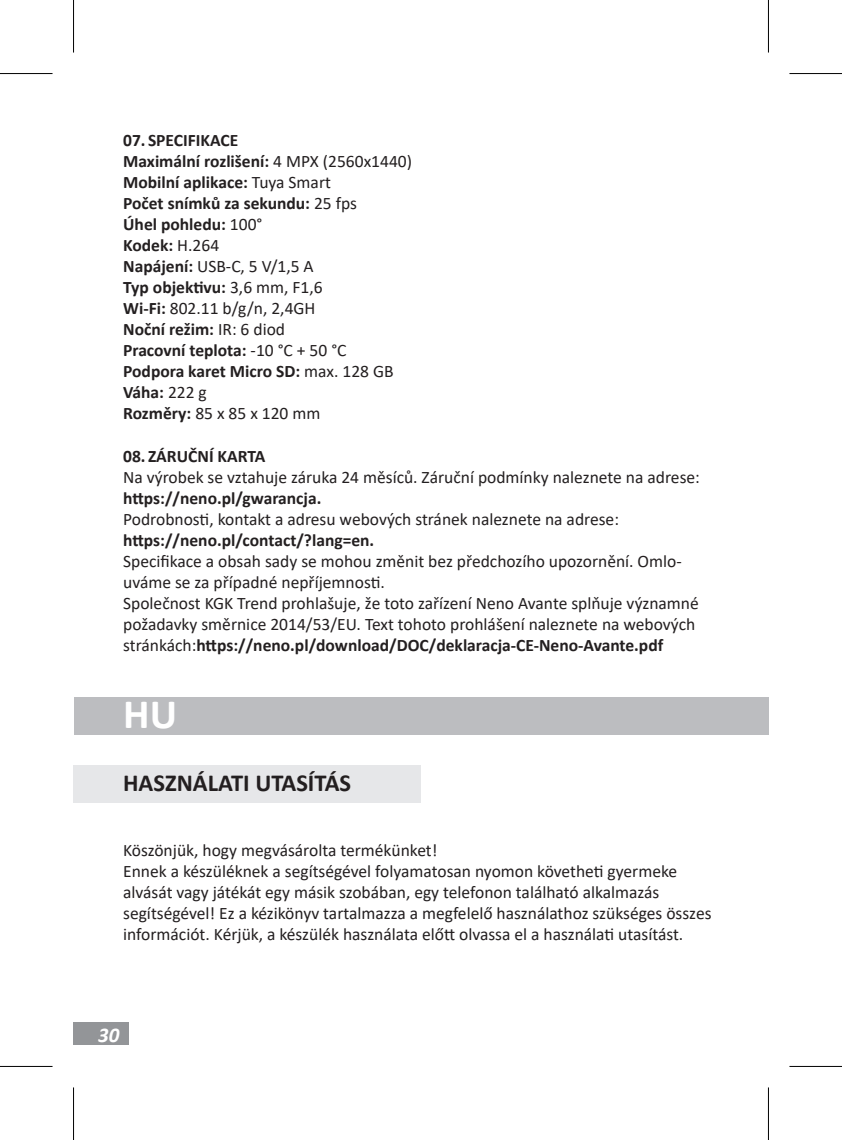
<style>
.page{position:relative;width:842px;height:1140px;background:#fff}
.page>*{position:absolute;margin:0;border:0;box-sizing:border-box;transform-origin:0 0}
.t1{font:700 42px "Calibri";color:#fff}
.JĘZYK_do_spisu_treści{font:700 24.5px "Calibri";color:#231f20}
.t2{font:italic 700 21px "Calibri";color:#fff}
.t3{font:17.5px/21px "Calibri";color:#231f20}
.t4{font:700 17.5px "Calibri";color:#231f20}
.s1{font-weight:400}
.s2{font-weight:700}
</style>
<div class="page">
<div style="left:74px;top:1021px;width:55px;height:23px;background:#939598"></div>
<div style="left:74px;top:765px;width:347px;height:38px;background:#e6e7e9"></div>
<div style="left:74px;top:696px;width:694px;height:38px;background:#bcbdc0"></div>
<div style="left:0;top:71px;width:52px;height:5px;background:#f8f8f8"></div>
<div style="left:789px;top:71px;width:52px;height:5px;background:#f8f8f8"></div>
<svg style="left:0;top:1066px;width:52px;height:1px"></svg>
<svg style="left:789px;top:1066px;width:52px;height:1px"></svg>
<hr style="left:0;top:73px;width:52px;height:1px;background:#000">
<hr style="left:789px;top:73px;width:52px;height:1px;background:#000">
<hr style="left:0;top:1065px;width:52px;height:1px;background:#000">
<hr style="left:789px;top:1065px;width:52px;height:1px;background:#000">
<hr style="left:73px;top:0;width:1px;height:53px;background:#000">
<hr style="left:73px;top:1087px;width:1px;height:52px;background:#000">
<hr style="left:767px;top:0;width:2px;height:53px;background:#000">
<hr style="left:767px;top:1087px;width:2px;height:52px;background:#000">
<p class="t4" style="left:123px;top:128px;width:117px">07. SPECIFIKACE</p>
<p class="t4" style="left:123px;top:149px;width:290px">Maximální rozlišení: <span class="s1">4 MPX (2560x1440)</span></p>
<p class="t4" style="left:123px;top:170px;width:209px">Mobilní aplikace: <span class="s1">Tuya Smart</span></p>
<p class="t4" style="left:123px;top:191px;width:235px">Počet snímků za sekundu: <span class="s1">25 fps</span></p>
<p class="t4" style="left:123px;top:212px;width:141px">Úhel pohledu: <span class="s1">100°</span></p>
<p class="t4" style="left:123px;top:233px;width:98px">Kodek: <span class="s1">H.264</span></p>
<p class="t3" style="left:123px;top:255px;width:192px"><span class="s2">Napájení:</span> USB-C, 5 V/1,5 A</p>
<p class="t4" style="left:123px;top:275px;width:201px">Typ objektivu: <span class="s1">3,6 mm, F1,6</span></p>
<p class="t3" style="left:123px;top:297px;width:194px"><span class="s2">Wi-Fi:</span> 802.11 b/g/n, 2,4GH</p>
<p class="t4" style="left:123px;top:317px;width:163px">Noční režim: <span class="s1">IR: 6 diod</span></p>
<p class="t4" style="left:123px;top:338px;width:225px">Pracovní teplota: <span class="s1">-10 °C + 50 °C</span></p>
<p class="t4" style="left:123px;top:359px;width:272px">Podpora karet Micro SD: <span class="s1">max. 128 GB</span></p>
<p class="t4" style="left:123px;top:380px;width:85px">Váha: <span class="s1">222 g</span></p>
<p class="t3" style="left:123px;top:402px;width:199px"><span class="s2">Rozměry:</span> 85 x 85 x 120 mm</p>
<p class="t4" style="left:123px;top:443px;width:144px">08. ZÁRUČNÍ KARTA</p>
<p class="t3" style="left:123px;top:465px;width:578px">Na výrobek se vztahuje záruka 24 měsíců. Záruční podmínky naleznete na adrese: <span class="s2">https://neno.pl/gwarancja.</span></p>
<p class="t3" style="left:123px;top:507px;width:497px">Podrobnosti, kontakt a adresu webových stránek naleznete na adrese:</p>
<p class="t4" style="left:123px;top:527px;width:252px">https://neno.pl/contact/?lang=en.</p>
<p class="t3" style="left:123px;top:549px;width:560px">Specifikace a obsah sady se mohou změnit bez předchozího upozornění. Omlo&shy;uváme se za případné nepříjemnosti.</p>
<p class="t3" style="left:123px;top:591px;width:577px">Společnost KGK Trend prohlašuje, že toto zařízení Neno Avante splňuje významné požadavky směrnice 2014/53/EU. Text tohoto prohlášení naleznete na webových stránkách:<span class="s2">https://neno.pl/download/DOC/deklaracja-CE-Neno-Avante.pdf</span></p>
<p class="t1" style="left:123px;top:684px;width:55px">HU</p>
<p class="JĘZYK_do_spisu_treści" style="left:123px;top:765px;width:229px">HASZNÁLATI UTASÍTÁS</p>
<p class="t3" style="left:123px;top:838px;width:316px">Köszönjük, hogy megvásárolta termékünket!</p>
<p class="t3" style="left:123px;top:859px;width:590px">Ennek a készüléknek a segítségével folyamatosan nyomon követheti gyermeke alvását vagy játékát egy másik szobában, egy telefonon található alkalmazás segítségével! Ez a kézikönyv tartalmazza a megfelelő használathoz szükséges összes információt. Kérjük, a készülék használata előtt olvassa el a használati utasítást.</p>
<p class="t2" style="left:98px;top:1019px;width:23px">30</p>
</div>
